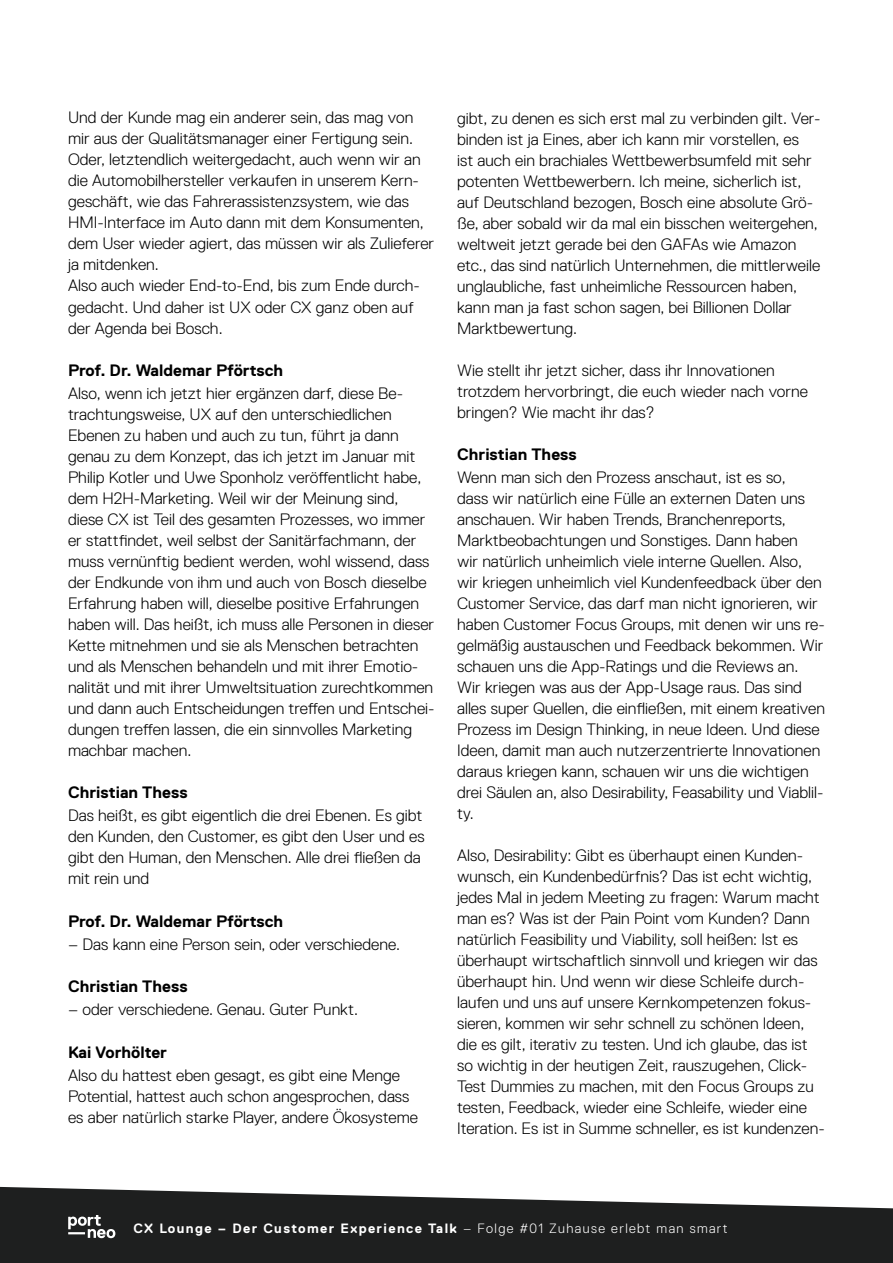
<style>
.page{position:relative;width:893px;height:1263px;background:#fff}
.page>*{position:absolute;margin:0;border:0;box-sizing:border-box;transform-origin:0 0}
.t1{font:300 16.5px/21px "Replica Std";color:#000}
.t2{font:700 16.5px "Replica Std";color:#000}
.t3{font:700 13.5px "Replica Std";letter-spacing:.1em;color:#fff}
.s1{font-weight:300}
</style>
<div class="page">
<svg style="left:0;top:1186px;width:893px;height:77px;background:#404141"></svg>
<svg style="left:68px;top:1215px;width:47px;height:23px"></svg>
<p class="t1" style="left:68px;top:107px;width:368px">Und der Kunde mag ein anderer sein, das mag von mir aus der Qualitätsmanager einer Fertigung sein.<br>Oder, letztendlich weitergedacht, auch wenn wir an die Automobilhersteller verkaufen in unserem Kern&shy;geschäft, wie das Fahrerassistenzsystem, wie das HMI-Interface im Auto dann mit dem Konsumenten, dem User wieder agiert, das müssen wir als Zulieferer ja mitdenken.<br>Also auch wieder End-to-End, bis zum Ende durch&shy;gedacht. Und daher ist UX oder CX ganz oben auf der Agenda bei Bosch.</p>
<p class="t2" style="left:68px;top:361px;width:217px">Prof. Dr. Waldemar Pförtsch</p>
<p class="t1" style="left:68px;top:383px;width:368px">Also, wenn ich jetzt hier ergänzen darf, diese Be&shy;trachtungsweise, UX auf den unterschiedlichen Ebenen zu haben und auch zu tun, führt ja dann genau zu dem Konzept, das ich jetzt im Januar mit Philip Kotler und Uwe Sponholz veröffentlicht habe, dem H2H-Marketing. Weil wir der Meinung sind, diese CX ist Teil des gesamten Prozesses, wo immer er stattfindet, weil selbst der Sanitärfachmann, der muss vernünftig bedient werden, wohl wissend, dass der Endkunde von ihm und auch von Bosch dieselbe Erfahrung haben will, dieselbe positive Erfahrungen haben will. Das heißt, ich muss alle Personen in dieser Kette mitnehmen und sie als Menschen betrachten und als Menschen behandeln und mit ihrer Emotio&shy;nalität und mit ihrer Umweltsituation zurechtkommen und dann auch Entscheidungen treffen und Entschei&shy;dungen treffen lassen, die ein sinnvolles Marketing machbar machen.</p>
<p class="t2" style="left:68px;top:783px;width:121px">Christian Thess</p>
<p class="t1" style="left:68px;top:805px;width:358px">Das heißt, es gibt eigentlich die drei Ebenen. Es gibt den Kunden, den Customer, es gibt den User und es gibt den Human, den Menschen. Alle drei fließen da mit rein und</p>
<p class="t2" style="left:68px;top:912px;width:217px">Prof. Dr. Waldemar Pförtsch</p>
<p class="t1" style="left:68px;top:934px;width:333px">– Das kann eine Person sein, oder verschiedene.</p>
<p class="t2" style="left:68px;top:977px;width:121px">Christian Thess</p>
<p class="t1" style="left:68px;top:999px;width:291px">– oder verschiedene. Genau. Guter Punkt.</p>
<p class="t2" style="left:68px;top:1043px;width:100px">Kai Vorhölter</p>
<p class="t1" style="left:68px;top:1064px;width:351px">Also du hattest eben gesagt, es gibt eine Menge<br>Potential, hattest auch schon angesprochen, dass es aber natürlich starke Player, andere Ökosysteme</p>
<p class="t1" style="left:457px;top:107px;width:365px">gibt, zu denen es sich erst mal zu verbinden gilt. Ver&shy;binden ist ja Eines, aber ich kann mir vorstellen, es<br>ist auch ein brachiales Wettbewerbsumfeld mit sehr potenten Wettbewerbern. Ich meine, sicherlich ist, auf Deutschland bezogen, Bosch eine absolute Grö&shy;ße, aber sobald wir da mal ein bisschen weitergehen, weltweit jetzt gerade bei den GAFAs wie Amazon etc., das sind natürlich Unternehmen, die mittlerweile unglaubliche, fast unheimliche Ressourcen haben, kann man ja fast schon sagen, bei Billionen Dollar Marktbewertung.</p>
<p class="t1" style="left:457px;top:360px;width:352px">Wie stellt ihr jetzt sicher, dass ihr Innovationen trotzdem hervorbringt, die euch wieder nach vorne bringen? Wie macht ihr das?</p>
<p class="t2" style="left:457px;top:445px;width:121px">Christian Thess</p>
<p class="t1" style="left:457px;top:467px;width:369px">Wenn man sich den Prozess anschaut, ist es so,<br>dass wir natürlich eine Fülle an externen Daten uns anschauen. Wir haben Trends, Branchenreports, Marktbeobachtungen und Sonstiges. Dann haben<br>wir natürlich unheimlich viele interne Quellen. Also, wir kriegen unheimlich viel Kundenfeedback über den Customer Service, das darf man nicht ignorieren, wir haben Customer Focus Groups, mit denen wir uns re&shy;gelmäßig austauschen und Feedback bekommen. Wir schauen uns die App-Ratings und die Reviews an.<br>Wir kriegen was aus der App-Usage raus. Das sind alles super Quellen, die einfließen, mit einem kreativen Prozess im Design Thinking, in neue Ideen. Und diese Ideen, damit man auch nutzerzentrierte Innovationen daraus kriegen kann, schauen wir uns die wichtigen drei Säulen an, also Desirability, Feasability und Viablil&shy;ty.</p>
<p class="t1" style="left:457px;top:845px;width:369px">Also, Desirability: Gibt es überhaupt einen Kunden&shy;wunsch, ein Kundenbedürfnis? Das ist echt wichtig, jedes Mal in jedem Meeting zu fragen: Warum macht man es? Was ist der Pain Point vom Kunden? Dann natürlich Feasibility und Viability, soll heißen: Ist es überhaupt wirtschaftlich sinnvoll und kriegen wir das überhaupt hin. Und wenn wir diese Schleife durch&shy;laufen und uns auf unsere Kernkompetenzen fokus&shy;sieren, kommen wir sehr schnell zu schönen Ideen, die es gilt, iterativ zu testen. Und ich glaube, das ist so wichtig in der heutigen Zeit, rauszugehen, Click-Test Dummies zu machen, mit den Focus Groups zu testen, Feedback, wieder eine Schleife, wieder eine Iteration. Es ist in Summe schneller, es ist kundenzen-</p>
<p class="t3" style="left:133px;top:1221px;width:596px">CX Lounge – Der Customer Experience Talk <span class="s1">– Folge #01 Zuhause erlebt man smart</span></p>
</div>
